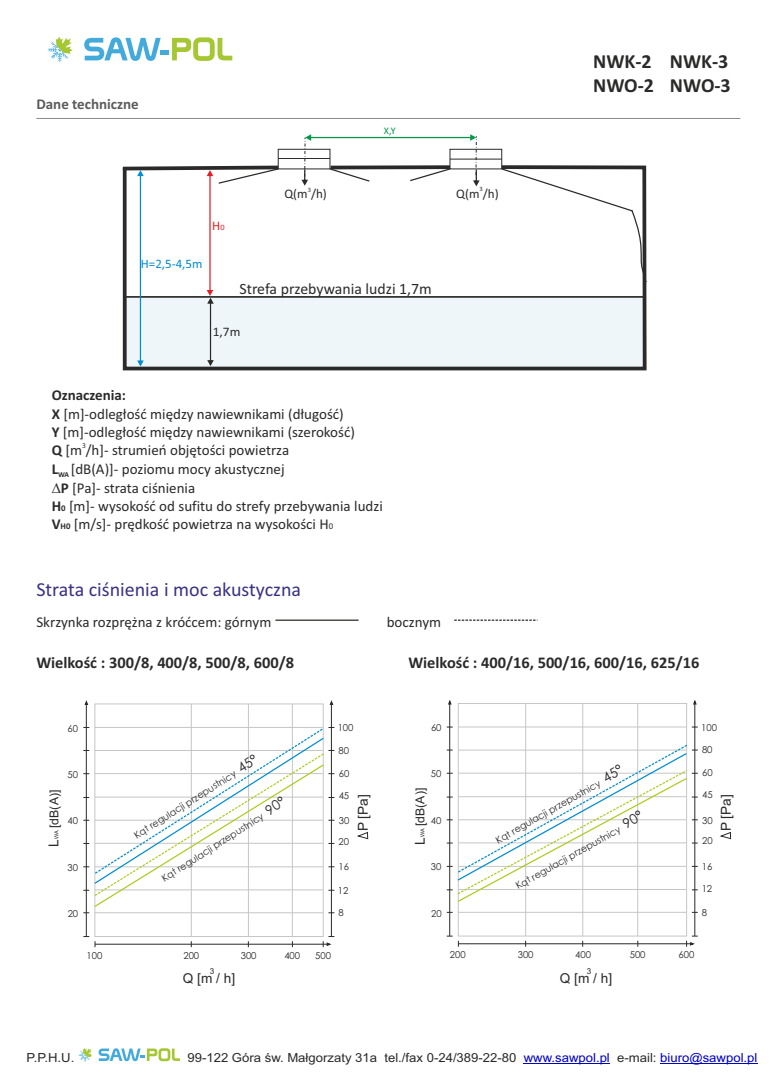
<style>
.page{position:relative;width:780px;height:1088px;background:#fff}
.page>*{position:absolute;margin:0;border:0;box-sizing:border-box;transform-origin:0 0}
.t1{font:20px "Calibri";color:#393185}
.t2{font:700 20px/24.4px "Calibri";color:#2b2a29}
.t3{font:700 16.38px "Calibri";color:#2b2929}
.t4{font:15.75px "Calibri";color:#2b2a29}
.t5{font:15px/18.2px "Calibri";color:#2b2a29}
.t6{font:700 15px "Calibri";color:#5b5b5b}
.t7{font:700 15px "Calibri";color:#2b2a29}
.t8{font:13.62px "Arial";color:#2b2929}
.t9{font:13.12px "Calibri";color:#2b2a29}
.t10{font:13px "Calibri";color:#2b2a29}
.t11{font:13px "Calibri";color:#e31e24}
.t12{font:12.88px "Calibri";color:#008dd2}
.t13{font:12.5px "Arial";color:#2b2a29;scale:1.05 1}
.t14{font:12.25px "Arial";color:#2b2929}
.t15{font:10px "Calibri";color:#009846}
.t16{font:9.5px "Century Gothic";color:#2b2929}
.t17{font:8.25px "Arial";color:#2b2929}
.t18{font:7.5px "Calibri";color:#2b2a29}
.t19{font:6.5px "Calibri";color:#2b2a29}
.t20{font:5.5px "Arial";color:#2b2929}
.s1{font-size:8.25px}
.s2{font-weight:700}
.s3{font-weight:700;font-size:8.75px}
.s4{font-size:8.75px}
.s5{font-size:13.62px}
.s6{font-size:13.62px;color:#000}
.s7{color:#0000c4}
</style>
<div class="page">
<svg style="left:122px;top:366px;width:525px;height:5px;background:#5d5d5d"></svg>
<hr style="left:36px;top:118px;width:704px;height:1px;background:#898989">
<svg style="left:122px;top:134px;width:525px;height:232px"></svg>
<hr style="left:524px;top:1063px;width:86px;height:1px;background:#0000c4">
<hr style="left:660px;top:1063px;width:97px;height:1px;background:#0000c4">
<svg style="left:78px;top:1048px;width:14px;height:14px"></svg>
<svg style="left:99px;top:1048px;width:81px;height:13px"></svg>
<svg style="left:48px;top:37px;width:25px;height:25px"></svg>
<svg style="left:84px;top:37px;width:148px;height:24px"></svg>
<hr style="left:275px;top:619px;width:83px;height:2px;background:#2b2a29">
<svg style="left:454px;top:619px;width:83px;height:2px"></svg>
<div style="left:95px;top:704px;width:228px;height:232px;border:1px solid #c5c6c6"></div>
<hr style="left:191px;top:704px;width:1px;height:232px;background:#c5c6c6">
<hr style="left:248px;top:704px;width:1px;height:232px;background:#c5c6c6">
<hr style="left:292px;top:704px;width:1px;height:232px;background:#c5c6c6">
<svg style="left:358px;top:832px;width:10px;height:7px"></svg>
<hr style="left:86px;top:704px;width:1px;height:232px;background:#2b2a29">
<svg style="left:84px;top:700px;width:5px;height:6px"></svg>
<hr style="left:95px;top:944px;width:232px;height:1px;background:#2b2a29">
<hr style="left:331px;top:704px;width:1px;height:232px;background:#2b2a29">
<svg style="left:323px;top:936px;width:11px;height:11px"></svg>
<svg style="left:329px;top:700px;width:5px;height:6px"></svg>
<div style="left:458px;top:703px;width:228px;height:233px;border:1px solid #c5c6c6"></div>
<hr style="left:458px;top:727px;width:228px;height:1px;background:#c5c6c6">
<hr style="left:458px;top:912px;width:228px;height:1px;background:#c5c6c6">
<hr style="left:525px;top:703px;width:1px;height:233px;background:#c5c6c6">
<hr style="left:582px;top:703px;width:1px;height:233px;background:#c5c6c6">
<hr style="left:637px;top:703px;width:1px;height:233px;background:#c5c6c6">
<svg style="left:720px;top:832px;width:10px;height:7px"></svg>
<hr style="left:449px;top:704px;width:1px;height:232px;background:#2b2a29">
<svg style="left:448px;top:700px;width:4px;height:5px"></svg>
<hr style="left:458px;top:943px;width:232px;height:1px;background:#2b2a29">
<hr style="left:694px;top:704px;width:1px;height:232px;background:#2b2a29">
<svg style="left:686px;top:936px;width:11px;height:11px"></svg>
<svg style="left:693px;top:700px;width:4px;height:5px"></svg>
<svg style="left:94px;top:727px;width:230px;height:23px"></svg>
<svg style="left:83px;top:750px;width:251px;height:163px"></svg>
<svg style="left:446px;top:743px;width:251px;height:160px"></svg>
<p class="t6" style="left:36px;top:98px;width:104px">Dane techniczne</p>
<p class="t15" style="left:384px;top:127px;width:13px">X,Y</p>
<p class="t12" style="left:141px;top:258px;width:63px">H=2,5-4,5m</p>
<p class="t11" style="left:212px;top:220px;width:14px">H<span class="s1">0</span></p>
<p class="t19" style="left:307px;top:187px;width:5px">3</p>
<p class="t9" style="left:284px;top:188px;width:44px">Q(m /h)</p>
<p class="t19" style="left:479px;top:187px;width:5px">3</p>
<p class="t9" style="left:456px;top:188px;width:44px">Q(m /h)</p>
<p class="t4" style="left:239px;top:282px;width:194px">Strefa przebywania ludzi 1,7m</p>
<p class="t10" style="left:213px;top:326px;width:29px">1,7m</p>
<p class="t5" style="left:52px;top:387px;width:305px"><span class="s2">Oznaczenia:<br>X</span> [m]-odległość między nawiewnikami (długość)<br><span class="s2">Y</span> [m]-odległość między nawiewnikami (szerokość)<br><span class="s2">Q</span> [m /h]- strumień objętości powietrza</p>
<p class="t18" style="left:82px;top:442px;width:5px">3</p>
<p class="t5" style="left:58px;top:461px;width:228px"><sub>W</sub> [dB(A)]- poziomu mocy akustycznej</p>
<p class="t7" style="left:52px;top:462px;width:19px">L <sub>A</sub></p>
<p class="t5" style="left:61px;top:480px;width:136px"><span class="s2">P</span> [Pa]- strata ciśnienia</p>
<p class="t5" style="left:52px;top:498px;width:332px"><span class="s2">H</span><span class="s3">0</span> [m]- wysokość od sufitu do strefy przebywania ludzi</p>
<p class="t5" style="left:52px;top:516px;width:283px"><span class="s2">V</span><span class="s3">H0</span> [m/s]- prędkość powietrza na wysokości H<span class="s4">0</span></p>
<h1 class="t1" style="left:36px;top:581px;width:266px">Strata ciśnienia i moc akustyczna</h1>
<p class="t5" style="left:36px;top:614px;width:236px">Skrzynka rozprężna z króćcem: górnym</p>
<p class="t5" style="left:386px;top:614px;width:56px">bocznym</p>
<h1 class="t2" style="left:593px;top:51px;width:139px">NWK-2 NWK-3<br>NWO-2 NWO-3</h1>
<p class="t3" style="left:36px;top:655px;width:259px">Wielkość : 300/8, 400/8, 500/8, 600/8</p>
<p class="t3" style="left:408px;top:656px;width:292px">Wielkość : 400/16, 500/16, 600/16, 625/16</p>
<p class="t16" style="left:68px;top:724px;width:12px">60</p>
<p class="t16" style="left:337px;top:724px;width:17px">100</p>
<p class="t16" style="left:431px;top:724px;width:12px">60</p>
<p class="t16" style="left:701px;top:724px;width:17px">100</p>
<p class="t16" style="left:67px;top:771px;width:12px">50</p>
<p class="t14" style="left:49px;top:828px;width:40px;rotate:-90deg">[dB(A)]</p>
<p class="t16" style="left:67px;top:817px;width:12px">40</p>
<p class="t20" style="left:54px;top:839px;width:10px;rotate:-90deg">WA</p>
<p class="t8" style="left:49px;top:847px;width:9px;rotate:-90deg">L</p>
<p class="t16" style="left:67px;top:864px;width:12px">30</p>
<p class="t16" style="left:133px;top:832px;width:146px;rotate:-32deg">Kąt regulacji przepustnicy <span class="s5">45</span><span class="s6">°</span></p>
<p class="t16" style="left:160px;top:875px;width:146px;rotate:-32deg">Kąt regulacji przepustnicy <span class="s5">90</span><span class="s6">°</span></p>
<p class="t16" style="left:338px;top:747px;width:12px">80</p>
<p class="t16" style="left:702px;top:746px;width:12px">80</p>
<p class="t16" style="left:494px;top:837px;width:146px;rotate:-29deg">Kąt regulacji przepustnicy <span class="s5">45</span><span class="s6">°</span></p>
<p class="t16" style="left:702px;top:769px;width:12px">60</p>
<p class="t16" style="left:339px;top:769px;width:12px">60</p>
<p class="t16" style="left:431px;top:770px;width:12px">50</p>
<p class="t14" style="left:415px;top:826px;width:40px;rotate:-90deg">[dB(A)]</p>
<p class="t16" style="left:702px;top:791px;width:12px">45</p>
<p class="t16" style="left:338px;top:791px;width:12px">45</p>
<p class="t8" style="left:358px;top:831px;width:38px;rotate:-90deg">P [Pa]</p>
<p class="t16" style="left:514px;top:883px;width:146px;rotate:-29deg">Kąt regulacji przepustnicy <span class="s5">90</span><span class="s6">°</span></p>
<p class="t16" style="left:702px;top:816px;width:12px">30</p>
<p class="t16" style="left:431px;top:817px;width:12px">40</p>
<p class="t16" style="left:339px;top:817px;width:12px">30</p>
<p class="t20" style="left:420px;top:837px;width:10px;rotate:-90deg">WA</p>
<p class="t16" style="left:702px;top:837px;width:12px">20</p>
<p class="t16" style="left:338px;top:838px;width:12px">20</p>
<p class="t8" style="left:415px;top:845px;width:9px;rotate:-90deg">L</p>
<p class="t16" style="left:701px;top:863px;width:12px">16</p>
<p class="t16" style="left:338px;top:863px;width:12px">16</p>
<p class="t16" style="left:431px;top:863px;width:12px">30</p>
<p class="t16" style="left:338px;top:887px;width:12px">12</p>
<p class="t16" style="left:701px;top:885px;width:12px">12</p>
<p class="t8" style="left:720px;top:831px;width:38px;rotate:-90deg">P [Pa]</p>
<p class="t16" style="left:68px;top:910px;width:12px">20</p>
<p class="t16" style="left:338px;top:909px;width:7px">8</p>
<p class="t16" style="left:431px;top:909px;width:12px">20</p>
<p class="t16" style="left:702px;top:908px;width:7px">8</p>
<p class="t16" style="left:87px;top:952px;width:17px">100</p>
<p class="t16" style="left:183px;top:951px;width:17px">200</p>
<p class="t16" style="left:241px;top:951px;width:17px">300</p>
<p class="t16" style="left:284px;top:951px;width:17px">400</p>
<p class="t16" style="left:315px;top:951px;width:17px">500</p>
<p class="t16" style="left:450px;top:951px;width:17px">200</p>
<p class="t16" style="left:517px;top:951px;width:17px">300</p>
<p class="t16" style="left:575px;top:951px;width:17px">400</p>
<p class="t16" style="left:629px;top:951px;width:17px">500</p>
<p class="t16" style="left:678px;top:951px;width:17px">600</p>
<p class="t17" style="left:210px;top:968px;width:6px">3</p>
<p class="t8" style="left:183px;top:973px;width:54px">Q [m / h]</p>
<p class="t17" style="left:587px;top:968px;width:6px">3</p>
<p class="t8" style="left:560px;top:973px;width:54px">Q [m / h]</p>
<p class="t13" style="left:27px;top:1053px;width:47px">P.P.H.U.</p>
<p class="t13" style="left:187px;top:1053px;width:544px">99-122 Góra św. Małgorzaty 31a tel./fax 0-24/389-22-80 <span class="s7">www.sawpol.pl</span> e-mail: <span class="s7">biuro@sawpol.pl</span></p>
</div>
